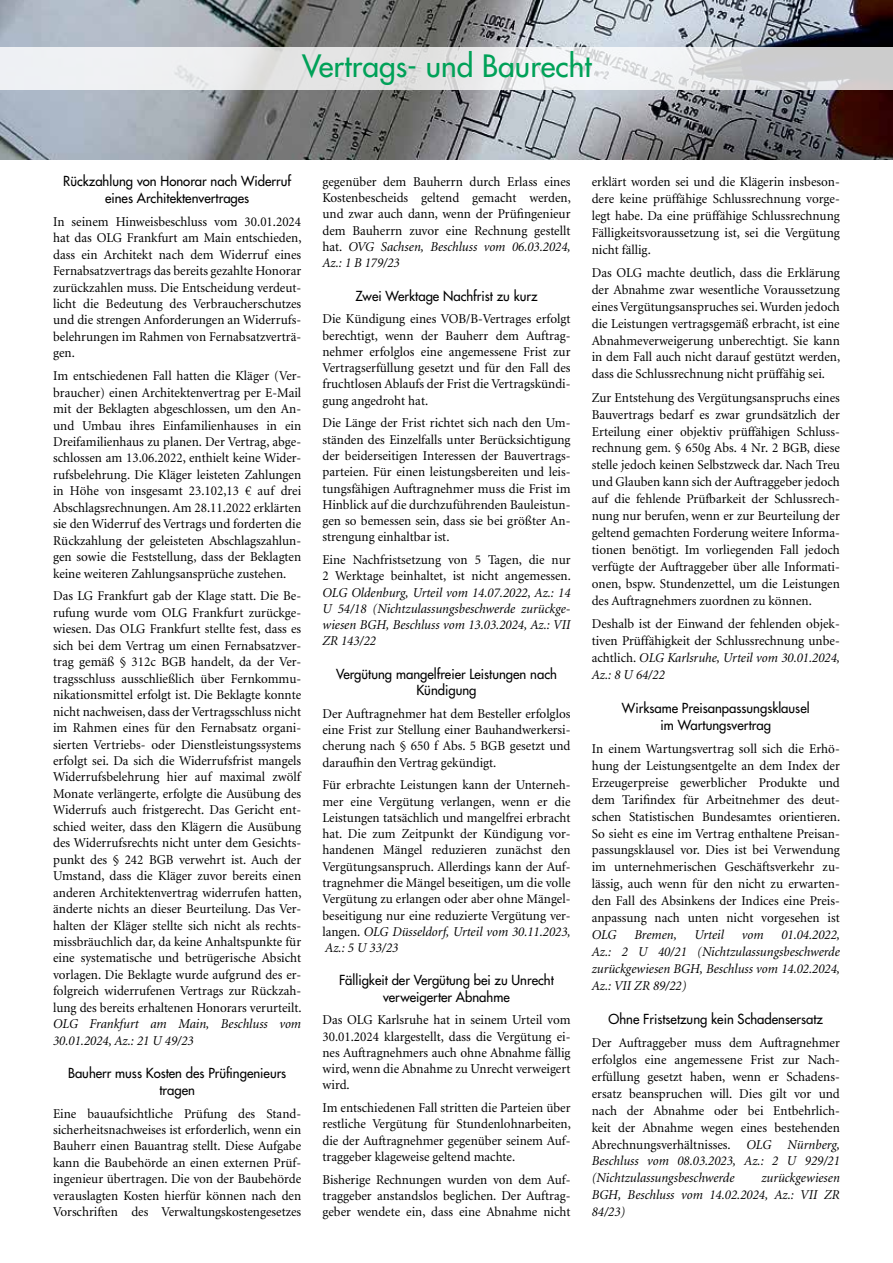
<style>
.page{position:relative;width:893px;height:1263px;background:#fff}
.page>*{position:absolute;margin:0;border:0;box-sizing:border-box;transform-origin:0 0}
.t1{font:30px "Futura LT";color:#00a158}
.t2{font:13.5px/16.5px "Minion LT";color:#000;text-align:justify}
.t3{font:italic 13.5px/17px "Minion LT";color:#000;text-align:justify}
.t4{font:13.5px/16.5px "Futura LT";color:#000;text-align:center}
.s1{font-style:italic}
</style>
<div class="page">
<img style="left:0;top:0;width:893px;height:159px">
<svg style="left:0;top:47px;width:893px;height:42px"></svg>
<h1 class="t1" style="left:302px;top:46px;width:291px">Vertrags- und Baurecht</h1>
<p class="t4" style="left:63px;top:173px;width:229px">Rückzahlung von Honorar nach Widerruf eines Architektenvertrages</p>
<p class="t2" style="left:53px;top:214px;width:250px">In seinem Hinweisbeschluss vom 30.01.2024 hat das OLG Frankfurt am Main entschieden, dass ein Architekt nach dem Widerruf eines Fernabsatzvertrags das bereits gezahlte Honorar zurückzahlen muss. Die Entscheidung verdeut&shy;licht die Bedeutung des Verbraucherschutzes und die strengen Anforderungen an Widerrufs&shy;belehrungen im Rahmen von Fernabsatzverträ&shy;gen.</p>
<p class="t2" style="left:53px;top:368px;width:250px">Im entschiedenen Fall hatten die Kläger (Ver&shy;braucher) einen Architektenvertrag per E-Mail mit der Beklagten abgeschlossen, um den An&shy;und Umbau ihres Einfamilienhauses in ein Dreifamilienhaus zu planen. Der Vertrag, abge&shy;schlossen am 13.06.2022, enthielt keine Wider&shy;rufsbelehrung. Die Kläger leisteten Zahlungen in Höhe von insgesamt 23.102,13 € auf drei Abschlagsrechnungen. Am 28.11.2022 erklärten sie den Widerruf des Vertrags und forderten die Rückzahlung der geleisteten Abschlagszahlun&shy;gen sowie die Feststellung, dass der Beklagten keine weiteren Zahlungsansprüche zustehen.</p>
<p class="t2" style="left:53px;top:588px;width:250px">Das LG Frankfurt gab der Klage statt. Die Be&shy;rufung wurde vom OLG Frankfurt zurückge&shy;wiesen. Das OLG Frankfurt stellte fest, dass es sich bei dem Vertrag um einen Fernabsatzver&shy;trag gemäß § 312c BGB handelt, da der Ver&shy;tragsschluss ausschließlich über Fernkommu&shy;nikationsmittel erfolgt ist. Die Beklagte konnte nicht nachweisen, dass der Vertragsschluss nicht im Rahmen eines für den Fernabsatz organi&shy;sierten Vertriebs- oder Dienstleistungssystems erfolgt sei. Da sich die Widerrufsfrist mangels Widerrufsbelehrung hier auf maximal zwölf Monate verlängerte, erfolgte die Ausübung des Widerrufs auch fristgerecht. Das Gericht ent&shy;schied weiter, dass den Klägern die Ausübung des Widerrufsrechts nicht unter dem Gesichts&shy;punkt des § 242 BGB verwehrt ist. Auch der Umstand, dass die Kläger zuvor bereits einen anderen Architektenvertrag widerrufen hatten, änderte nichts an dieser Beurteilung. Das Ver&shy;halten der Kläger stellte sich nicht als rechts&shy;missbräuchlich dar, da keine Anhaltspunkte für eine systematische und betrügerische Absicht vorlagen. Die Beklagte wurde aufgrund des er&shy;folgreich widerrufenen Vertrags zur Rückzah&shy;lung des bereits erhaltenen Honorars verurteilt.</p>
<p class="t3" style="left:53px;top:1016px;width:250px;line-height:16.5px">OLG Frankfurt am Main, Beschluss vom<br>30.01.2024, Az.: 21 U 49/23</p>
<p class="t4" style="left:68px;top:1065px;width:220px">Bauherr muss Kosten des Prüfingenieurs tragen</p>
<p class="t2" style="left:53px;top:1105px;width:250px">Eine bauaufsichtliche Prüfung des Stand&shy;sicherheitsnachweises ist erforderlich, wenn ein Bauherr einen Bauantrag stellt. Diese Aufgabe kann die Baubehörde an einen externen Prüf&shy;ingenieur übertragen. Die von der Baubehörde verauslagten Kosten hierfür können nach den Vorschriften des Verwaltungskostengesetzes</p>
<p class="t2" style="left:322px;top:174px;width:250px">gegenüber dem Bauherrn durch Erlass eines Kostenbescheids geltend gemacht werden, und zwar auch dann, wenn der Prüfingenieur dem Bauherrn zuvor eine Rechnung gestellt hat. <span class="s1">OVG Sachsen, Beschluss vom 06.03.2024, Az.: 1 B 179/23</span></p>
<p class="t4" style="left:355px;top:287px;width:184px">Zwei Werktage Nachfrist zu kurz</p>
<p class="t2" style="left:322px;top:311px;width:250px">Die Kündigung eines VOB/B-Vertrages erfolgt berechtigt, wenn der Bauherr dem Auftrag&shy;nehmer erfolglos eine angemessene Frist zur Vertragserfüllung gesetzt und für den Fall des fruchtlosen Ablaufs der Frist die Vertragskündi&shy;gung angedroht hat.</p>
<p class="t2" style="left:322px;top:415px;width:250px">Die Länge der Frist richtet sich nach den Um&shy;ständen des Einzelfalls unter Berücksichtigung der beiderseitigen Interessen der Bauvertrags&shy;parteien. Für einen leistungsbereiten und leis&shy;tungsfähigen Auftragnehmer muss die Frist im Hinblick auf die durchzuführenden Bauleistun&shy;gen so bemessen sein, dass sie bei größter An&shy;strengung einhaltbar ist.</p>
<p class="t2" style="left:322px;top:552px;width:250px">Eine Nachfristsetzung von 5 Tagen, die nur<br>2 Werktage beinhaltet, ist nicht angemessen.</p>
<p class="t3" style="left:322px;top:585px;width:250px;line-height:16.4px">OLG Oldenburg, Urteil vom 14.07.2022, Az.: 14<br>U 54/18 (Nichtzulassungsbeschwerde zurückge&shy;wiesen BGH, Beschluss vom 13.03.2024, Az.: VII ZR 143/22</p>
<p class="t4" style="left:336px;top:665px;width:222px">Vergütung mangelfreier Leistungen nach<br>Kündigung</p>
<p class="t2" style="left:322px;top:706px;width:250px">Der Auftragnehmer hat dem Besteller erfolglos eine Frist zur Stellung einer Bauhandwerkersi&shy;cherung nach § 650 f Abs. 5 BGB gesetzt und daraufhin den Vertrag gekündigt.</p>
<p class="t2" style="left:322px;top:777px;width:250px">Für erbrachte Leistungen kann der Unterneh&shy;mer eine Vergütung verlangen, wenn er die Leistungen tatsächlich und mangelfrei erbracht hat. Die zum Zeitpunkt der Kündigung vor&shy;handenen Mängel reduzieren zunächst den Vergütungsanspruch. Allerdings kann der Auf&shy;tragnehmer die Mängel beseitigen, um die volle Vergütung zu erlangen oder aber ohne Mängel&shy;beseitigung nur eine reduzierte Vergütung ver&shy;langen. <span class="s1">OLG Düsseldorf, Urteil vom 30.11.2023, Az.: 5 U 33/23</span></p>
<p class="t4" style="left:339px;top:972px;width:216px">Fälligkeit der Vergütung bei zu Unrecht verweigerter Abnahme</p>
<p class="t2" style="left:322px;top:1012px;width:250px">Das OLG Karlsruhe hat in seinem Urteil vom 30.01.2024 klargestellt, dass die Vergütung ei&shy;nes Auftragnehmers auch ohne Abnahme fällig wird, wenn die Abnahme zu Unrecht verweigert wird.</p>
<p class="t2" style="left:322px;top:1100px;width:250px">Im entschiedenen Fall stritten die Parteien über restliche Vergütung für Stundenlohnarbeiten, die der Auftragnehmer gegenüber seinem Auf&shy;traggeber klageweise geltend machte.</p>
<p class="t2" style="left:322px;top:1171px;width:250px">Bisherige Rechnungen wurden von dem Auf&shy;traggeber anstandslos beglichen. Der Auftrag&shy;geber wendete ein, dass eine Abnahme nicht</p>
<p class="t2" style="left:592px;top:174px;width:250px;line-height:17px">erklärt worden sei und die Klägerin insbeson&shy;dere keine prüffähige Schlussrechnung vorge&shy;legt habe. Da eine prüffähige Schlussrechnung Fälligkeitsvoraussetzung ist, sei die Vergütung nicht fällig.</p>
<p class="t2" style="left:592px;top:265px;width:250px;line-height:17px">Das OLG machte deutlich, dass die Erklärung der Abnahme zwar wesentliche Voraussetzung eines Vergütungsanspruches sei. Wurden jedoch die Leistungen vertragsgemäß erbracht, ist eine Abnahmeverweigerung unberechtigt. Sie kann in dem Fall auch nicht darauf gestützt werden, dass die Schlussrechnung nicht prüffähig sei.</p>
<p class="t2" style="left:592px;top:389px;width:250px;line-height:17px">Zur Entstehung des Vergütungsanspruchs eines Bauvertrags bedarf es zwar grundsätzlich der Erteilung einer objektiv prüffähigen Schluss&shy;rechnung gem. § 650g Abs. 4 Nr. 2 BGB, diese stelle jedoch keinen Selbstzweck dar. Nach Treu und Glauben kann sich der Auftraggeber jedoch auf die fehlende Prüfbarkeit der Schlussrech&shy;nung nur berufen, wenn er zur Beurteilung der geltend gemachten Forderung weitere Informa&shy;tionen benötigt. Im vorliegenden Fall jedoch verfügte der Auftraggeber über alle Informati&shy;onen, bspw. Stundenzettel, um die Leistungen des Auftragnehmers zuordnen zu können.</p>
<p class="t2" style="left:592px;top:616px;width:250px;line-height:17px">Deshalb ist der Einwand der fehlenden objek&shy;tiven Prüffähigkeit der Schlussrechnung unbe&shy;achtlich. <span class="s1">OLG Karlsruhe, Urteil vom 30.01.2024, Az.: 8 U 64/22</span></p>
<p class="t4" style="left:622px;top:699px;width:189px;line-height:17px">Wirksame Preisanpassungsklausel im Wartungsvertrag</p>
<p class="t2" style="left:592px;top:741px;width:250px;line-height:17px">In einem Wartungsvertrag soll sich die Erhö&shy;hung der Leistungsentgelte an dem Index der Erzeugerpreise gewerblicher Produkte und dem Tarifindex für Arbeitnehmer des deut&shy;schen Statistischen Bundesamtes orientieren.<br>So sieht es eine im Vertrag enthaltene Preisan&shy;passungsklausel vor. Dies ist bei Verwendung im unternehmerischen Geschäftsverkehr zu&shy;lässig, auch wenn für den nicht zu erwarten&shy;den Fall des Absinkens der Indices eine Preis&shy;anpassung nach unten nicht vorgesehen ist</p>
<p class="t3" style="left:592px;top:927px;width:26px">OLG</p>
<p class="t3" style="left:634px;top:927px;width:44px">Bremen,</p>
<p class="t3" style="left:694px;top:927px;width:31px">Urteil</p>
<p class="t3" style="left:742px;top:927px;width:23px">vom</p>
<p class="t3" style="left:592px;top:927px;width:250px;text-indent:190px">01.04.2022, Az.: 2 U 40/21 (Nichtzulassungsbeschwerde zurückgewiesen BGH, Beschluss vom 14.02.2024, Az.: VII ZR 89/22)</p>
<p class="t4" style="left:609px;top:1010px;width:216px">Ohne Fristsetzung kein Schadensersatz</p>
<p class="t2" style="left:592px;top:1035px;width:250px;line-height:17px">Der Auftraggeber muss dem Auftragnehmer erfolglos eine angemessene Frist zur Nach&shy;erfüllung gesetzt haben, wenn er Schadens&shy;ersatz beanspruchen will. Dies gilt vor und nach der Abnahme oder bei Entbehrlich&shy;keit der Abnahme wegen eines bestehenden Abrechnungsverhältnisses. <span class="s1">OLG Nürnberg, Beschluss vom 08.03.2023, Az.: 2 U 929/21 (Nichtzulassungsbeschwerde</span></p>
<p class="t3" style="left:592px;top:1170px;width:250px;text-indent:170px">zurückgewiesen BGH, Beschluss vom 14.02.2024, Az.: VII ZR 84/23)</p>
</div>
